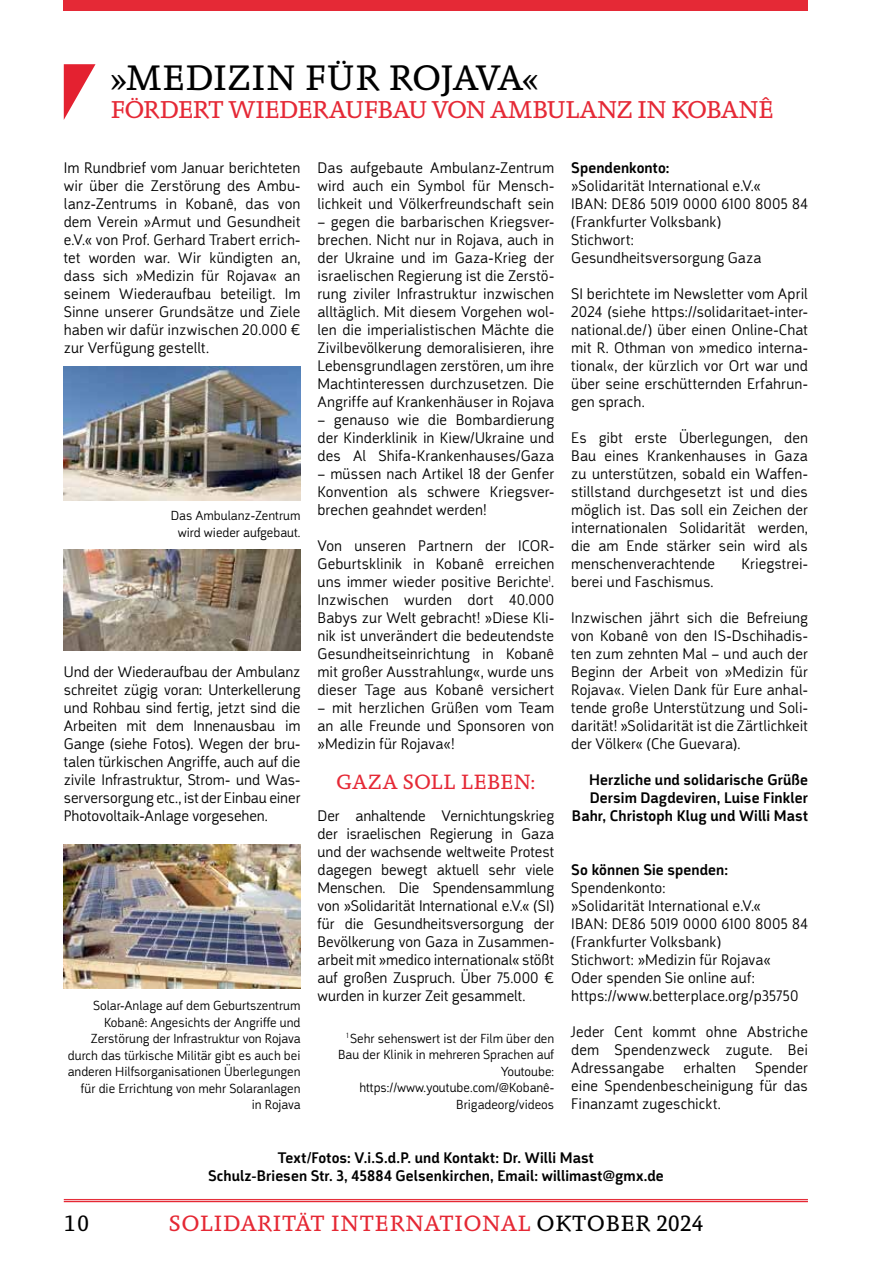
<style>
.page{position:relative;width:893px;height:1263px;background:#fff}
.page>*{position:absolute;margin:0;border:0;box-sizing:border-box;transform-origin:0 0}
.t1{font:36px "Absara";letter-spacing:-.015em;color:#000}
.t2{font:24.75px "Absara";letter-spacing:-.05em;color:#e52936}
.t3{font:22.5px "Absara TF";letter-spacing:.01em;color:#e52834}
.t4{font:22.5px "Absara TF";color:#000}
.t5{font:21px "Absara";letter-spacing:-.005em;color:#e52936}
.t6{font:300 15.75px/18px "Argumentum W01";letter-spacing:.005em;color:#000;text-align:justify}
.t7{font:500 15.75px/18px "Argumentum W01";letter-spacing:.01em;color:#000;text-align:center}
.t8{font:300 13.5px/16.5px "Argumentum W01";color:#000;text-align:right}
.s1{color:#000}
</style>
<div class="page">
<svg style="left:64px;top:64px;width:32px;height:56px"></svg>
<img style="left:64px;top:366px;width:236px;height:135px">
<img style="left:64px;top:549px;width:236px;height:102px">
<img style="left:64px;top:844px;width:236px;height:144px">
<div style="left:64px;top:0;width:744px;height:11px;background:#e52936"></div>
<hr style="left:64px;top:1199px;width:744px;height:1px;background:#e52834">
<hr style="left:64px;top:1201px;width:744px;height:1px;background:#e52834">
<h1 class="t1" style="left:111px;top:57px;width:430px">»MEDIZIN FÜR ROJAVA«</h1>
<h2 class="t2" style="left:111px;top:95px;width:665px">FÖRDERT WIEDERAUFBAU VON AMBULANZ IN KOBANÊ</h2>
<p class="t6" style="left:64px;top:159px;width:238px">Im Rundbrief vom Januar berichteten wir über die Zerstörung des Ambu&shy;lanz-Zentrums in Kobanê, das von dem Verein »Armut und Gesundheit e.V.« von Prof. Gerhard Trabert errich&shy;tet worden war. Wir kündigten an, dass sich »Medizin für Rojava« an seinem Wiederaufbau beteiligt. Im Sinne unserer Grundsätze und Ziele haben wir dafür inzwischen 20.000 € zur Verfügung gestellt.</p>
<p class="t8" style="left:171px;top:508px;width:131px;text-align:center">Das Ambulanz-Zentrum wird wieder aufgebaut.</p>
<p class="t6" style="left:64px;top:663px;width:238px">Und der Wiederaufbau der Ambulanz schreitet zügig voran: Unterkellerung und Rohbau sind fertig, jetzt sind die Arbeiten mit dem Innenausbau im Gange (siehe Fotos). Wegen der bru&shy;talen türkischen Angriffe, auch auf die zivile Infrastruktur, Strom- und Was&shy;serversorgung etc., ist der Einbau einer Photovoltaik-Anlage vorgesehen.</p>
<p class="t8" style="left:68px;top:998px;width:234px">Solar-Anlage auf dem Geburtszentrum Kobanê: Angesichts der Angriffe und Zerstörung der Infrastruktur von Rojava durch das türkische Militär gibt es auch bei anderen Hilfsorganisationen Überlegungen für die Errichtung von mehr Solaranlagen in Rojava</p>
<p class="t6" style="left:317px;top:159px;width:238px">Das aufgebaute Ambulanz-Zentrum wird auch ein Symbol für Mensch&shy;lichkeit und Völkerfreundschaft sein</p>
<p class="t6" style="left:317px;top:213px;width:238px">– gegen die barbarischen Kriegsver&shy;brechen. Nicht nur in Rojava, auch in der Ukraine und im Gaza-Krieg der israelischen Regierung ist die Zerstö&shy;rung ziviler Infrastruktur inzwischen alltäglich. Mit diesem Vorgehen wol&shy;len die imperialistischen Mächte die Zivilbevölkerung demoralisieren, ihre Lebensgrundlagen zerstören, um ihre Machtinteressen durchzusetzen. Die Angriffe auf Krankenhäuser in Rojava</p>
<p class="t6" style="left:317px;top:411px;width:238px">– genauso wie die Bombardierung der Kinderklinik in Kiew/Ukraine und des Al Shifa-Krankenhauses/Gaza</p>
<p class="t6" style="left:317px;top:465px;width:238px">– müssen nach Artikel 18 der Genfer Konvention als schwere Kriegsver&shy;brechen geahndet werden!</p>
<p class="t6" style="left:317px;top:537px;width:238px">Von unseren Partnern der ICOR-Geburtsklinik in Kobanê erreichen uns immer wieder positive Berichte<sup>1</sup>.<br>Inzwischen wurden dort 40.000<br>Babys zur Welt gebracht! »Diese Kli&shy;nik ist unverändert die bedeutendste Gesundheitseinrichtung in Kobanê mit großer Ausstrahlung«, wurde uns dieser Tage aus Kobanê versichert</p>
<p class="t6" style="left:317px;top:699px;width:238px">– mit herzlichen Grüßen vom Team an alle Freunde und Sponsoren von »Medizin für Rojava«!</p>
<h3 class="t5" style="left:336px;top:770px;width:201px">GAZA SOLL LEBEN:</h3>
<p class="t6" style="left:317px;top:807px;width:238px">Der anhaltende Vernichtungskrieg der israelischen Regierung in Gaza und der wachsende weltweite Protest dagegen bewegt aktuell sehr viele Menschen. Die Spendensammlung von »Solidarität International e.V.« (SI) für die Gesundheitsversorgung der Bevölkerung von Gaza in Zusammen&shy;arbeit mit »medico international« stößt auf großen Zuspruch. Über 75.000 € wurden in kurzer Zeit gesammelt.</p>
<p class="t8" style="left:338px;top:1030px;width:217px"><sup>1</sup> Sehr sehenswert ist der Film über den<br>Bau der Klinik in mehreren Sprachen auf<br>Youtoube: https://www.youtube.com/@Kobanê-<br>Brigadeorg/videos</p>
<p class="t7" style="left:571px;top:159px;width:100px">Spendenkonto:</p>
<p class="t6" style="left:571px;top:177px;width:238px;text-align:left">»Solidarität International e.V.«<br>IBAN: DE86 5019 0000 6100 8005 84 (Frankfurter Volksbank)<br>Stichwort:<br>Gesundheitsversorgung Gaza</p>
<p class="t6" style="left:571px;top:285px;width:238px">SI berichtete im Newsletter vom April 2024 (siehe https://solidaritaet-inter&shy;national.de/) über einen Online-Chat mit R. Othman von »medico interna&shy;tional«, der kürzlich vor Ort war und über seine erschütternden Erfahrun&shy;gen sprach.</p>
<p class="t6" style="left:571px;top:429px;width:238px">Es gibt erste Überlegungen, den Bau eines Krankenhauses in Gaza zu unterstützen, sobald ein Waffen&shy;stillstand durchgesetzt ist und dies möglich ist. Das soll ein Zeichen der internationalen Solidarität werden, die am Ende stärker sein wird als menschenverachtende</p>
<p class="t6" style="left:741px;top:555px;width:68px">Kriegstrei-</p>
<p class="t6" style="left:571px;top:573px;width:144px">berei und Faschismus.</p>
<p class="t6" style="left:571px;top:609px;width:238px">Inzwischen jährt sich die Befreiung von Kobanê von den IS-Dschihadis&shy;ten zum zehnten Mal – und auch der Beginn der Arbeit von »Medizin für Rojava«. Vielen Dank für Eure anhal&shy;tende große Unterstützung und Soli&shy;darität! »Solidarität ist die Zärtlichkeit der Völker« (Che Guevara).</p>
<p class="t7" style="left:572px;top:771px;width:238px;text-align:right">Herzliche und solidarische Grüße<br>Dersim Dagdeviren, Luise Finkler<br>Bahr, Christoph Klug und Willi Mast</p>
<p class="t7" style="left:571px;top:861px;width:158px">So können Sie spenden:</p>
<p class="t6" style="left:571px;top:879px;width:238px;text-align:left">Spendenkonto:<br>»Solidarität International e.V.«<br>IBAN: DE86 5019 0000 6100 8005 84 (Frankfurter Volksbank)<br>Stichwort: »Medizin für Rojava«<br>Oder spenden Sie online auf: https://www.betterplace.org/p35750</p>
<p class="t6" style="left:571px;top:1023px;width:238px">Jeder Cent kommt ohne Abstriche dem Spendenzweck zugute. Bei Adressangabe erhalten Spender eine Spendenbescheinigung für das Finanzamt zugeschickt.</p>
<p class="t7" style="left:208px;top:1149px;width:457px">Text/Fotos: V.i.S.d.P. und Kontakt: Dr. Willi Mast<br>Schulz-Briesen Str. 3, 45884 Gelsenkirchen, Email: willimast@gmx.de</p>
<h3 class="t4" style="left:64px;top:1210px;width:27px">10</h3>
<h3 class="t3" style="left:169px;top:1210px;width:536px">SOLIDARITÄT INTERNATIONAL <span class="s1">OKTOBER 2024</span></h3>
</div>
